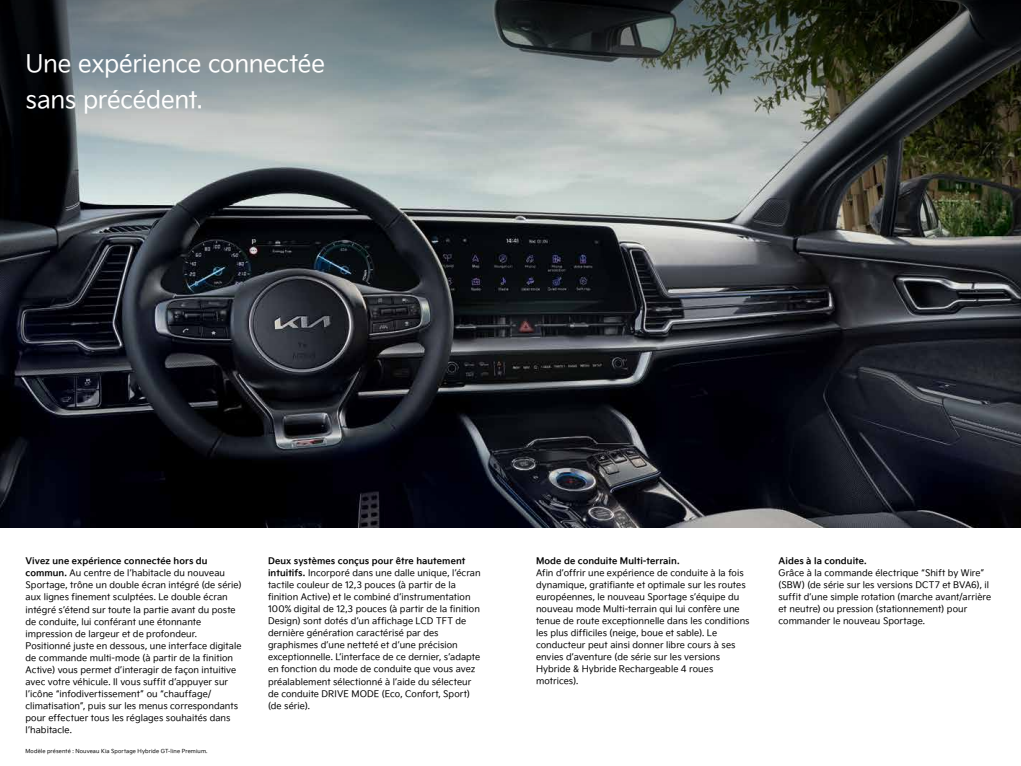
<style>
.page{position:relative;width:1021px;height:766px;background:#fff}
.page>*{position:absolute;margin:0;border:0;box-sizing:border-box;transform-origin:0 0}
.t1{font:24px/36px "Kia Signature OTF Regular";letter-spacing:-.01em;color:#fff}
.t2{font:9px/12px "Kia Signature OTF Regular";letter-spacing:.005em;color:#000}
.t3{font:9px "Kia Signature OTF Bold";letter-spacing:.01em;color:#000}
.t4{font:5.5px "Kia Signature OTF Regular";letter-spacing:.02em;color:#000}
.s1{font-family:"Kia Signature OTF Bold"}
</style>
<div class="page">
<img style="left:0;top:216px;width:1020px;height:312px">
<svg style="left:0;top:0;width:1020px;height:216px;background:#6d7574"></svg>
<h1 class="t1" style="left:26px;top:44px;width:301px">Une expérience connectée sans précédent.</h1>
<p class="t3" style="left:26px;top:554px;width:184px">Vivez une expérience connectée hors du</p>
<p class="t2" style="left:26px;top:566px;width:217px"><span class="s1">commun.</span> Au centre de l’habitacle du nouveau Sportage, trône un double écran intégré (de série) aux lignes finement sculptées. Le double écran intégré s’étend sur toute la partie avant du poste de conduite, lui conférant une étonnante impression de largeur et de profondeur.<br>Positionné juste en dessous, une interface digitale de commande multi-mode (à partir de la finition Active) vous permet d’interagir de façon intuitive avec votre véhicule. Il vous suffit d’appuyer sur l’icône “infodivertissement” ou “chauffage/ climatisation”, puis sur les menus correspondants pour effectuer tous les réglages souhaités dans l’habitacle.</p>
<p class="t4" style="left:26px;top:746px;width:183px">Modèle présenté : Nouveau Kia Sportage Hybride GT-line Premium.</p>
<p class="t3" style="left:268px;top:554px;width:199px">Deux systèmes conçus pour être hautement</p>
<p class="t2" style="left:268px;top:566px;width:214px"><span class="s1">intuitifs.</span> Incorporé dans une dalle unique, l’écran tactile couleur de 12,3 pouces (à partir de la finition Active) et le combiné d’instrumentation 100% digital de 12,3 pouces (à partir de la finition Design) sont dotés d’un affichage LCD TFT de dernière génération caractérisé par des graphismes d’une netteté et d’une précision exceptionnelle. L’interface de ce dernier, s’adapte en fonction du mode de conduite que vous avez préalablement sélectionné à l’aide du sélecteur de conduite DRIVE MODE (Eco, Confort, Sport) (de série).</p>
<p class="t3" style="left:536px;top:554px;width:145px">Mode de conduite Multi-terrain.</p>
<p class="t2" style="left:536px;top:566px;width:215px">Afin d’offrir une expérience de conduite à la fois dynamique, gratifiante et optimale sur les routes européennes, le nouveau Sportage s’équipe du nouveau mode Multi-terrain qui lui confère une tenue de route exceptionnelle dans les conditions les plus difficiles (neige, boue et sable). Le conducteur peut ainsi donner libre cours à ses envies d’aventure (de série sur les versions Hybride &amp; Hybride Rechargeable 4 roues motrices).</p>
<p class="t3" style="left:778px;top:554px;width:90px">Aides à la conduite.</p>
<p class="t2" style="left:778px;top:566px;width:214px">Grâce à la commande électrique “Shift by Wire” (SBW) (de série sur les versions DCT7 et BVA6), il suffit d’une simple rotation (marche avant/arrière et neutre) ou pression (stationnement) pour commander le nouveau Sportage.</p>
</div>
